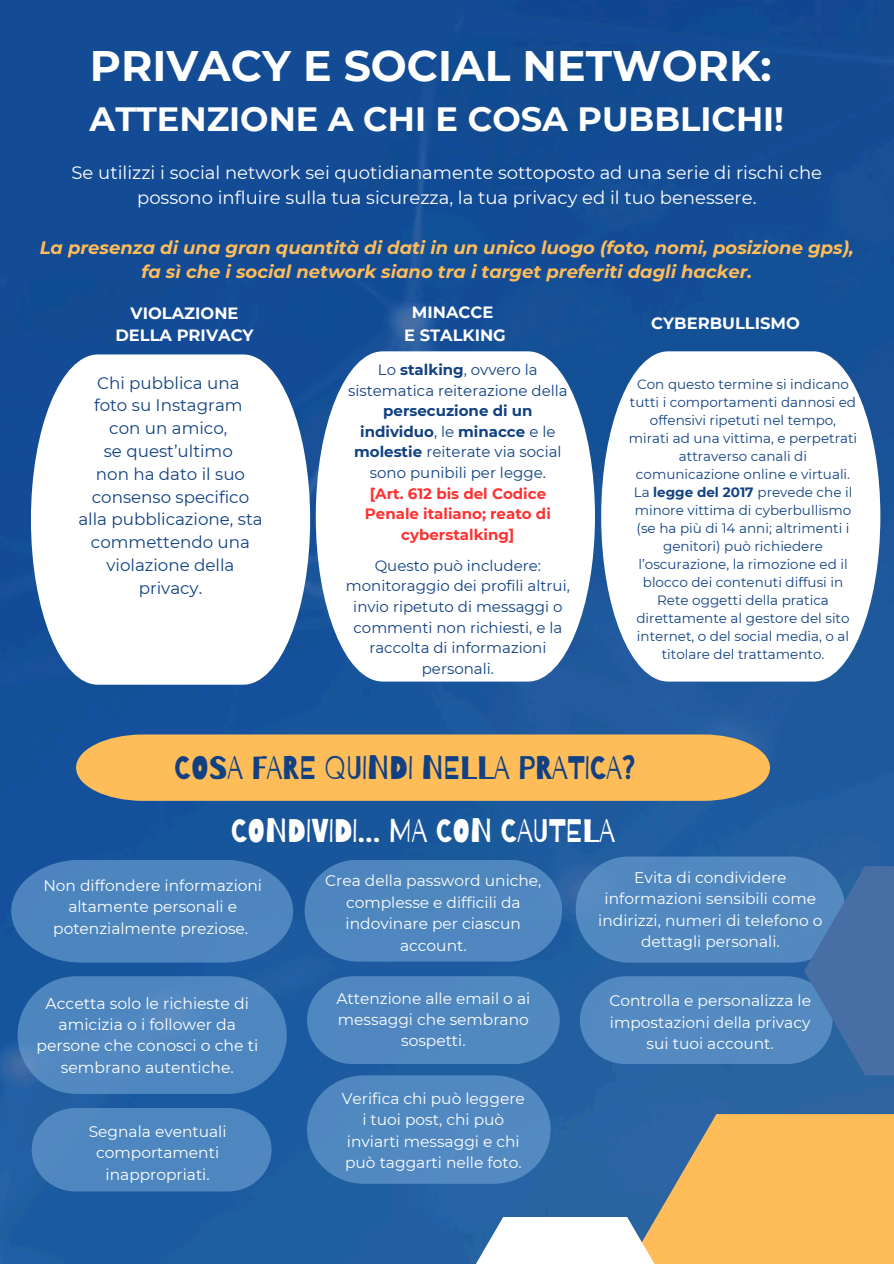
<style>
.page{position:relative;width:894px;height:1264px;background:#fff}
.page>*{position:absolute;margin:0;border:0;box-sizing:border-box;transform-origin:0 0}
.t1{font:700 42.6px "Montserrat";color:#fff}
.t2{font:700 33.6px "Montserrat";color:#fff}
.t3{font:32.55px "Barriecito";color:#114182}
.t4{font:32.55px "Barriecito";color:#fff}
.t5{font:18px/24.8px "Montserrat";color:#fff;text-align:center}
.t6{font:italic 700 18px/24.8px "Montserrat";color:#ffbd59;text-align:center}
.t7{font:16.65px/22.8px "Montserrat";color:#114182;text-align:center}
.t8{font:700 16.35px/22.5px "Montserrat";color:#fff;text-align:center}
.t9{font:15.6px/21.1px "Montserrat";color:#fff;text-align:center}
.t10{font:15.45px/21.3px "Montserrat";color:#fff;text-align:center}
.t11{font:15px/20.7px "Montserrat";color:#114182;text-align:center}
.t12{font:13.5px/18px "Montserrat";color:#114182;text-align:center}
.s1{font-weight:700}
.s2{font-weight:700;color:#ff3131}
</style>
<div class="page">
<img style="left:0;top:0;width:893px;height:1263px">
<div style="left:0;top:0;width:467px;height:279px;background:#144b95"></div>
<svg style="left:566px;top:1114px;width:327px;height:149px;fill:#ffbd59"></svg>
<div style="left:575px;top:856px;width:269px;height:106px;background:#5289c0;border-radius:53px"></div>
<div style="left:579px;top:976px;width:225px;height:88px;background:#548ac0"></div>
<svg style="left:804px;top:866px;width:89px;height:209px;fill:#486ea6"></svg>
<svg style="left:441px;top:1216px;width:247px;height:47px"></svg>
<div style="left:76px;top:734px;width:693px;height:66px;background:#ffbd59"></div>
<svg style="left:316px;top:351px;width:278px;height:330px"></svg>
<svg style="left:31px;top:354px;width:279px;height:330px"></svg>
<svg style="left:601px;top:351px;width:279px;height:330px"></svg>
<svg style="left:11px;top:859px;width:282px;height:103px"></svg>
<svg style="left:32px;top:1107px;width:239px;height:84px"></svg>
<svg style="left:307px;top:1075px;width:243px;height:108px"></svg>
<svg style="left:304px;top:859px;width:258px;height:102px"></svg>
<div style="left:18px;top:976px;width:268px;height:117px;background:#4e87c0;border-radius:59px"></div>
<svg style="left:307px;top:976px;width:252px;height:88px"></svg>
<h5 class="t1" style="left:90px;top:40px;width:683px">PRIVACY E SOCIAL NETWORK:</h5>
<h5 class="t2" style="left:90px;top:98px;width:695px">ATTENZIONE A CHI E COSA PUBBLICHI!</h5>
<h4 class="t5" style="left:72px;top:160px;width:751px">Se utilizzi i social network sei quotidianamente sottoposto ad una serie di rischi che possono influire sulla tua sicurezza, la tua privacy ed il tuo benessere.</h4>
<h3 class="t6" style="left:40px;top:235px;width:815px">La presenza di una gran quantità di dati in un unico luogo (foto, nomi, posizione gps), fa sì che i social network siano tra i target preferiti dagli hacker.</h3>
<h5 class="t8" style="left:115px;top:302px;width:140px">VIOLAZIONE<br>DELLA PRIVACY</h5>
<h3 class="t8" style="left:404px;top:301px;width:103px">MINACCE<br>E STALKING</h3>
<h6 class="t8" style="left:651px;top:312px;width:150px">CYBERBULLISMO</h6>
<h6 class="t7" style="left:78px;top:371px;width:186px">Chi pubblica una<br>foto su Instagram<br>con un amico,<br>se quest’ultimo<br>non ha dato il suo consenso specifico alla pubblicazione, sta commettendo una violazione della privacy.</h6>
<h3 class="t11" style="left:348px;top:359px;width:221px">Lo <span class="s1">stalking</span>, ovvero la sistematica reiterazione della <span class="s1">persecuzione di un individuo</span>, le <span class="s1">minacce</span> e le <span class="s1">molestie</span> reiterate via social sono punibili per legge.<br><span class="s2">[Art. 612 bis del Codice<br>Penale italiano; reato di cyberstalking]</span></h3>
<p class="t11" style="left:346px;top:555px;width:225px">Questo può includere: monitoraggio dei profili altrui, invio ripetuto di messaggi o commenti non richiesti, e la raccolta di informazioni personali.</p>
<p class="t12" style="left:628px;top:375px;width:230px">Con questo termine si indicano tutti i comportamenti dannosi ed offensivi ripetuti nel tempo, mirati ad una vittima, e perpetrati attraverso canali di comunicazione online e virtuali.</p>
<h2 class="t12" style="left:633px;top:483px;width:220px">La <span class="s1">legge del 2017</span> prevede che il minore vittima di cyberbullismo (se ha più di 14 anni; altrimenti i genitori) può richiedere l’oscurazione, la rimozione ed il blocco dei contenuti diffusi in<br>Rete oggetti della pratica direttamente al gestore del sito internet, o del social media, o al titolare del trattamento.</h2>
<h2 class="t3" style="left:174px;top:747px;width:462px">COSA FARE QUINDI NELLA PRATICA?</h2>
<h6 class="t4" style="left:231px;top:810px;width:385px">CONDIVIDI… MA CON CAUTELA</h6>
<h6 class="t10" style="left:598px;top:866px;width:226px">Evita di condividere informazioni sensibili come indirizzi, numeri di telefono o dettagli personali.</h6>
<h6 class="t10" style="left:325px;top:869px;width:218px">Crea della password uniche, complesse e difficili da indovinare per ciascun account.</h6>
<h1 class="t10" style="left:43px;top:874px;width:220px">Non diffondere informazioni altamente personali e potenzialmente preziose.</h1>
<h6 class="t9" style="left:36px;top:992px;width:223px">Accetta solo le richieste di amicizia o i follower da persone che conosci o che ti sembrano autentiche.</h6>
<h6 class="t10" style="left:89px;top:1120px;width:139px">Segnala eventuali comportamenti inappropriati.</h6>
<h6 class="t10" style="left:336px;top:987px;width:195px">Attenzione alle email o ai messaggi che sembrano sospetti.</h6>
<h6 class="t10" style="left:342px;top:1087px;width:184px">Verifica chi può leggere i tuoi post, chi può inviarti messaggi e chi può taggarti nelle foto.</h6>
<h6 class="t10" style="left:609px;top:989px;width:203px">Controlla e personalizza le impostazioni della privacy sui tuoi account.</h6>
</div>
